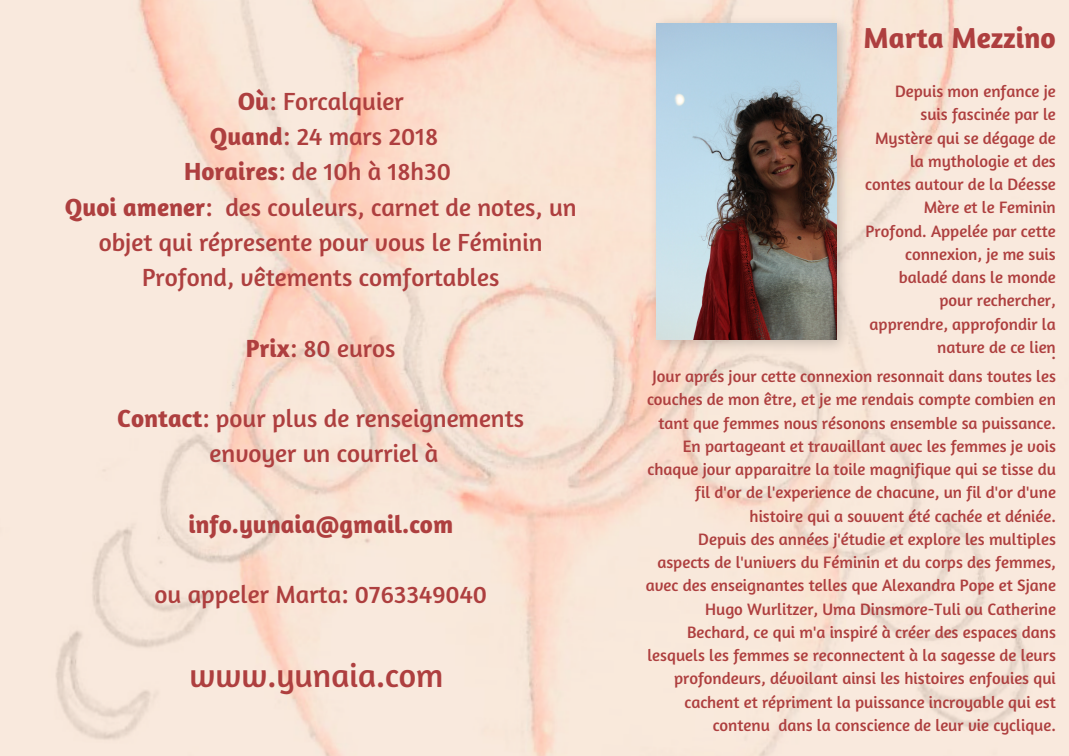
<style>
.page{position:relative;width:1069px;height:756px;background:#fff}
.page>*{position:absolute;margin:0;border:0;box-sizing:border-box;transform-origin:0 0}
.t1{font:33.6px "Amaranth";color:#ae3f3f}
.t2{font:700 29.4px "Amaranth";color:#ae3f3f}
.t3{font:25.2px/35.2px "Amaranth";color:#ae3f3f;text-align:center}
.t4{font:700 25.2px "Amaranth";color:#ae3f3f}
.t5{font:16.8px/23.2px "Amaranth";color:#ae3f3f;text-align:right}
.s1{font-weight:700}
</style>
<div class="page">
<img style="left:0;top:0;width:1069px;height:756px">
<img style="left:643px;top:10px;width:214px;height:350px">
<img style="left:656px;top:23px;width:180px;height:316px">
<h3 class="t3" style="left:65px;top:83px;width:514px"><span class="s1">Où</span>: Forcalquier<br><span class="s1">Quand</span>: 24 mars 2018<br><span class="s1">Horaires</span>: de 10h à 18h30<br><span class="s1">Quoi amener</span>: des couleurs, carnet de notes, un objet qui répresente pour vous le Féminin<br>Profond, vêtements comfortables</h3>
<h3 class="t3" style="left:246px;top:330px;width:151px"><span class="s1">Prix</span>: 80 euros</h3>
<h3 class="t3" style="left:117px;top:400px;width:409px"><span class="s1">Contact</span>: pour plus de renseignements envoyer un courriel à</h3>
<h3 class="t4" style="left:188px;top:508px;width:266px">info.yunaia@gmail.com</h3>
<h3 class="t3" style="left:154px;top:576px;width:334px">ou appeler Marta: 0763349040</h3>
<h1 class="t1" style="left:190px;top:654px;width:255px">www.yunaia.com</h1>
<h2 class="t2" style="left:863px;top:19px;width:194px">Marta Mezzino</h2>
<p class="t5" style="left:865px;top:79px;width:192px">Depuis mon enfance je suis fascinée par le<br>Mystère qui se dégage de la mythologie et des contes autour de la Déesse<br>Mère et le Feminin<br>Profond. Appelée par cette connexion, je me suis baladé dans le monde pour rechercher, apprendre, approfondir la nature de ce lien</p>
<p class="t5" style="left:646px;top:341px;width:412px">.<br>Jour aprés jour cette connexion resonnait dans toutes les couches de mon être, et je me rendais compte combien en tant que femmes nous résonons ensemble sa puissance.<br>En partageant et travaillant avec les femmes je vois chaque jour apparaitre la toile magnifique qui se tisse du fil d'or de l'experience de chacune, un fil d'or d'une histoire qui a souvent été cachée et déniée.<br>Depuis des années j'étudie et explore les multiples aspects de l'univers du Féminin et du corps des femmes, avec des enseignantes telles que Alexandra Pope et Sjane Hugo Wurlitzer, Uma Dinsmore-Tuli ou Catherine Bechard, ce qui m'a inspiré à créer des espaces dans lesquels les femmes se reconnectent à la sagesse de leurs profondeurs, dévoilant ainsi les histoires enfouies qui cachent et répriment la puissance incroyable qui est contenu dans la conscience de leur vie cyclique.</p>
</div>
